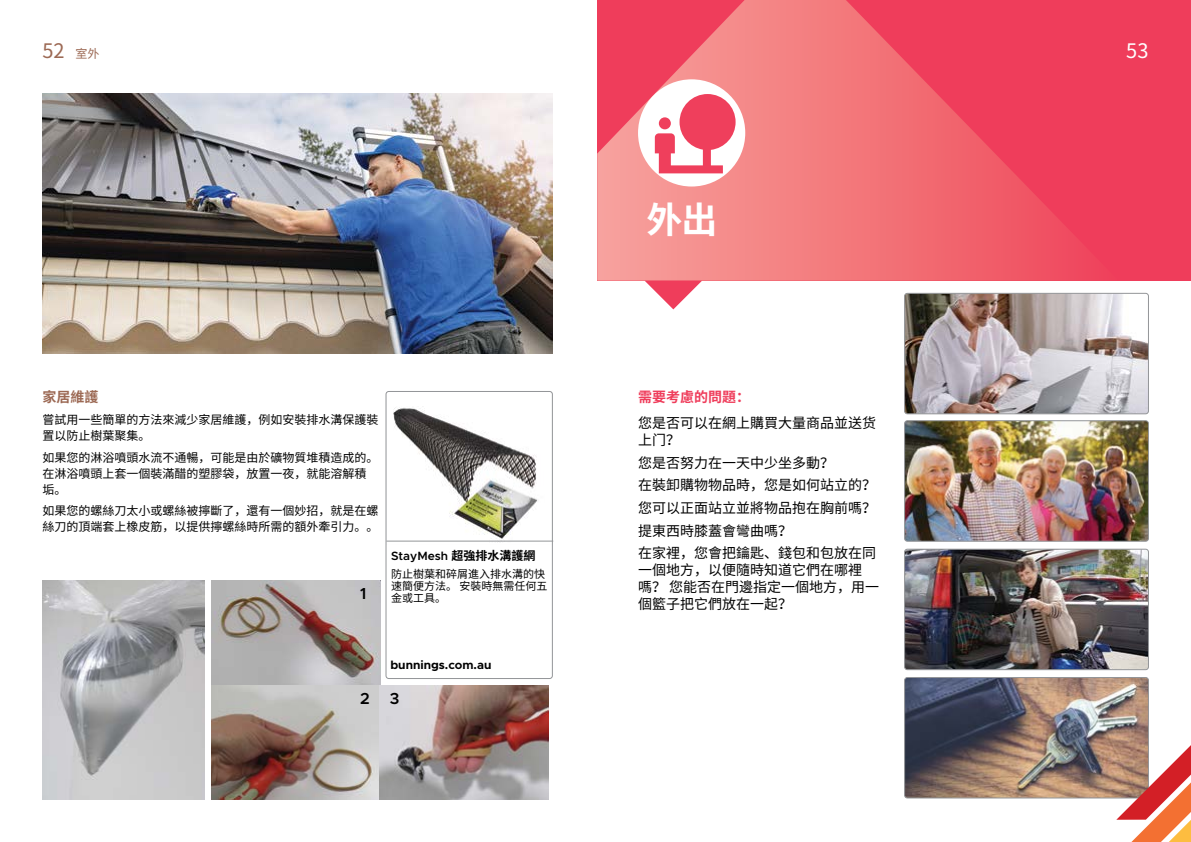
<style>
.page{position:relative;width:1191px;height:842px;background:#fff}
.page>*{position:absolute;margin:0;border:0;box-sizing:border-box;transform-origin:0 0}
.Section_Major_Header_White{font:700 36px "Noto Sans CJ Ksc";color:#fff}
.Folio_txt_left{font:20px "Noto Sans CJ Ksc";color:#9c6954}
.FOLIO_TXT{font:20px "Noto Sans CJ Ksc";color:#fff}
.Folio_txt_left-2{font:600 16px "Metropolis";color:#000}
.Advice_1st_Page{font:14px/17px "Noto Sans CJ Ksc";color:#000}
.MAIN_SubHEADER{font:700 14px "Noto Sans CJ Ksc";color:#ef3d5b}
.MAIN_BODY_TXT{font:700 14px "Noto Sans CJ Ksc";color:#9c6954}
.MAIN_BODY_TXT-2{font:12px/16px "Noto Sans CJ Ksc";color:#000}
.MAIN_BODY_TXT-3{font:600 12px "Metropolis";color:#000}
.MAIN_BODY_TXT-4{font:700 12px "Metropolis";color:#000}
.MAIN_BODY_TXT-5{font:11px/12px "Noto Sans CJ Ksc";color:#000}
.s1{font-size:12px}
.s2{font-family:"Noto Sans CJ Ksc";font-weight:700}
</style>
<div class="page">
<img style="left:43px;top:94px;width:510px;height:260px">
<img style="left:43px;top:581px;width:161px;height:218px">
<img style="left:212px;top:581px;width:168px;height:218px">
<img style="left:380px;top:686px;width:168px;height:113px">
<img style="left:386px;top:391px;width:166px;height:150px">
<div style="left:597px;top:0;width:594px;height:281px;background:#ef3d5b"></div>
<img style="left:906px;top:677px;width:242px;height:119px">
<div style="left:904px;top:677px;width:244px;height:121px;border:1px solid #939598;border-radius:3px"></div>
<img style="left:906px;top:549px;width:242px;height:121px">
<div style="left:904px;top:549px;width:244px;height:121px;border:1px solid #939598;border-radius:3px"></div>
<img style="left:906px;top:293px;width:242px;height:121px">
<div style="left:904px;top:293px;width:244px;height:121px;border:1px solid #939598;border-radius:3px"></div>
<img style="left:904px;top:421px;width:244px;height:120px">
<div style="left:904px;top:421px;width:244px;height:120px;border:1px solid #939598;border-radius:3px"></div>
<svg style="left:597px;top:0;width:485px;height:281px"></svg>
<svg style="left:645px;top:281px;width:57px;height:28px"></svg>
<div style="left:638px;top:79px;width:107px;height:108px;background:#fff;border-radius:50%"></div>
<svg style="left:655px;top:94px;width:80px;height:79px"></svg>
<div style="left:386px;top:391px;width:166px;height:288px;border:1px solid #939598;border-radius:3px"></div>
<hr style="left:386px;top:541px;width:167px;height:1px;background:#939598">
<svg style="left:1116px;top:745px;width:75px;height:97px"></svg>
<p class="Folio_txt_left" style="left:43px;top:40px;width:59px">52 <span class="s1">室外</span></p>
<p class="MAIN_BODY_TXT" style="left:43px;top:389px;width:57px">家居維護</p>
<p class="MAIN_BODY_TXT-2" style="left:43px;top:412px;width:338px">嘗試用一些簡單的方法來減少家居維護，例如安裝排水溝保護裝置以防止樹葉聚集。</p>
<p class="MAIN_BODY_TXT-2" style="left:43px;top:450px;width:338px">如果您的淋浴噴頭水流不通暢，可能是由於礦物質堆積造成的。在淋浴噴頭上套一個裝滿醋的塑膠袋，放置一夜，就能溶解積垢。</p>
<p class="MAIN_BODY_TXT-2" style="left:43px;top:503px;width:338px">如果您的螺絲刀太小或螺絲被擰斷了，還有一個妙招，就是在螺絲刀的頂端套上橡皮筋，以提供擰螺絲時所需的額外牽引力。。</p>
<p class="Folio_txt_left-2" style="left:360px;top:583px;width:8px">1</p>
<p class="MAIN_BODY_TXT-3" style="left:391px;top:548px;width:146px">StayMesh <span class="s2">超強排水溝護網</span></p>
<p class="MAIN_BODY_TXT-5" style="left:391px;top:568px;width:158px">防止樹葉和碎屑進入排水溝的快速簡便方法。 安裝時無需任何五金或工具。</p>
<p class="MAIN_BODY_TXT-4" style="left:390px;top:657px;width:102px">bunnings.com.au</p>
<p class="Folio_txt_left-2" style="left:360px;top:689px;width:11px">2</p>
<p class="Folio_txt_left-2" style="left:390px;top:689px;width:11px">3</p>
<p class="Section_Major_Header_White" style="left:646px;top:200px;width:73px">外出</p>
<p class="MAIN_SubHEADER" style="left:638px;top:389px;width:113px">需要考慮的問題：</p>
<p class="Advice_1st_Page" style="left:638px;top:415px;width:239px">您是否可以在網上購買大量商品並送货上门？</p>
<p class="Advice_1st_Page" style="left:638px;top:454px;width:197px">您是否努力在一天中少坐多動？</p>
<p class="Advice_1st_Page" style="left:638px;top:477px;width:239px">在裝卸購物物品時，您是如何站立的？</p>
<p class="Advice_1st_Page" style="left:638px;top:500px;width:239px">您可以正面站立並將物品抱在胸前嗎？</p>
<p class="Advice_1st_Page" style="left:638px;top:522px;width:155px">提東西時膝蓋會彎曲嗎？</p>
<p class="Advice_1st_Page" style="left:638px;top:545px;width:243px">在家裡，您會把鑰匙、錢包和包放在同一個地方，以便隨時知道它們在哪裡嗎？ 您能否在門邊指定一個地方，用一個籃子把它們放在一起？</p>
<p class="FOLIO_TXT" style="left:1126px;top:40px;width:24px">53</p>
</div>
